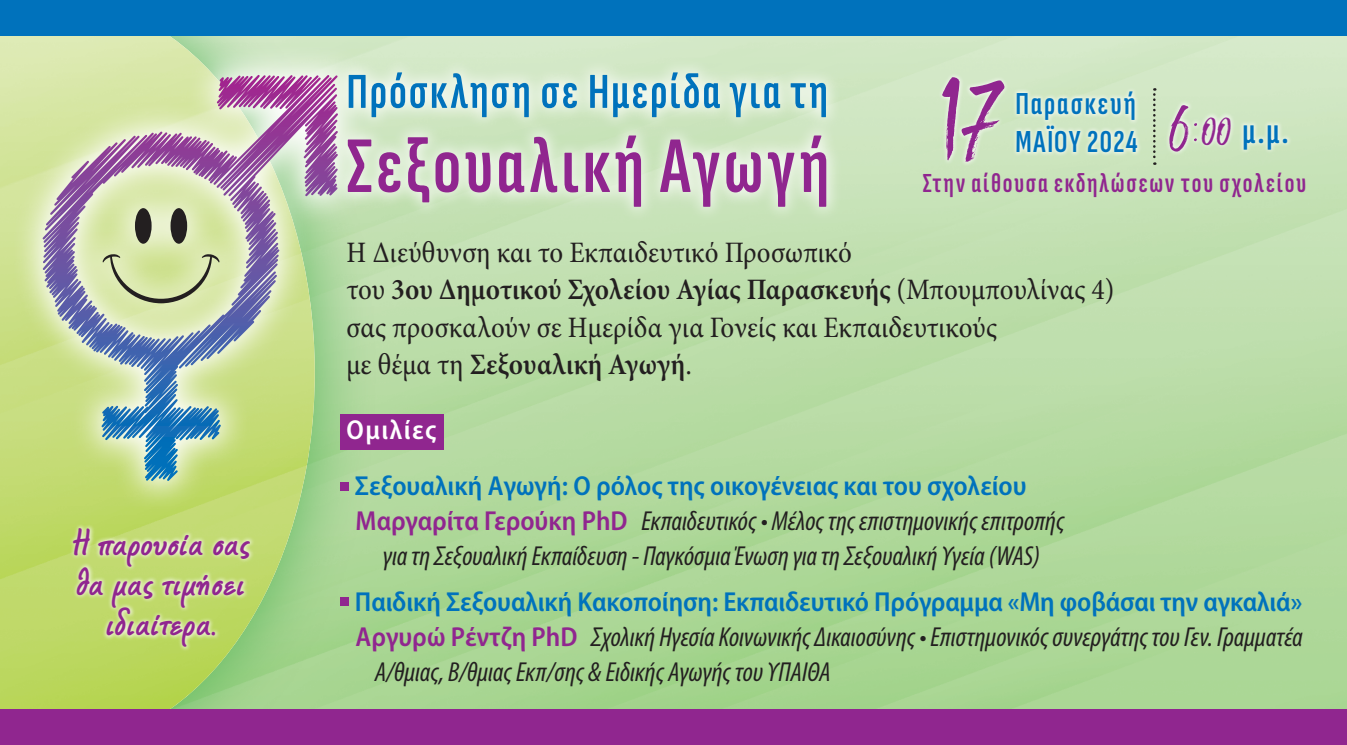
<style>
.page{position:relative;width:1347px;height:745px;background:#fff}
.page>*{position:absolute;margin:0;border:0;box-sizing:border-box;transform-origin:0 0}
.t1{font:96px "Black Diamond";color:#90268f}
.t2{font:600 80px "Sofia Sans Extra Cond";letter-spacing:.045em;color:#90268f}
.t3{font:56px "Black Diamond";color:#90268f}
.t4{font:600 50.25px "Sofia Sans Extra Cond";letter-spacing:.045em;color:#0072bc}
.t5{font:42.5px "Cf Marker GR Bold";letter-spacing:.025em;color:#90268f}
.t6{font:600 36px "Sofia Sans Extra Cond";color:#0072bc}
.t7{font:600 32px "Sofia Sans Extra Cond";letter-spacing:.06em;color:#0072bc}
.t8{font:condensed 30px/37.5px "Minion Pro";color:#231f20}
.t9{font:italic condensed 27.5px/35px "Myriad Pro";color:#231f20;text-align:center}
.t10{font:600 semi-condensed 27.5px "Myriad Pro";letter-spacing:-.005em;color:#0072bc}
.t11{font:600 27.5px "Sofia Sans Extra Cond";letter-spacing:.065em;color:#90268f}
.t12{font:600 semi-condensed 27.5px "Myriad Pro";letter-spacing:.055em;color:#fff}
.s1{font-size:36px}
.s2{font-weight:600}
.s3{font-weight:600;font-style:normal;font-stretch:semi-condensed;color:#90268f}
</style>
<div class="page">
<img style="left:380px;top:35px;width:966px;height:674px">
<div style="left:0;top:0;width:380px;height:744px;background:#40ae49;opacity:.75"></div>
<img style="left:0;top:35px;width:315px;height:674px">
<svg style="left:11px;top:42px;width:359px;height:470px;background:#bbcda0"></svg>
<svg style="left:217px;top:75px;width:110px;height:94px;background:#bb89b3"></svg>
<div style="left:135px;top:208px;width:17px;height:35px;background:#231f20;border-radius:50%"></div>
<div style="left:170px;top:208px;width:17px;height:35px;background:#231f20;border-radius:50%"></div>
<svg style="left:103px;top:254px;width:116px;height:49px;background:#c5d199"></svg>
<div style="left:1012px;top:87px;width:130px;height:69px;background:#fff;opacity:.75"></div>
<div style="left:937px;top:73px;width:72px;height:93px;background:#fff;opacity:.75"></div>
<div style="left:1238px;top:120px;width:54px;height:34px;background:#fff;opacity:.75"></div>
<div style="left:1164px;top:99px;width:71px;height:57px;background:#fff;opacity:.75"></div>
<svg style="left:1153px;top:88px;width:2px;height:77px"></svg>
<div style="left:340px;top:414px;width:103px;height:35px;background:#90268f"></div>
<div style="left:340px;top:481px;width:9px;height:9px;background:#90268f"></div>
<div style="left:340px;top:597px;width:9px;height:8px;background:#90268f"></div>
<div style="left:69px;top:523px;width:185px;height:128px;background:#fff;opacity:.75"></div>
<div style="left:0;top:0;width:1346px;height:35px;background:#0072bc"></div>
<div style="left:0;top:709px;width:1346px;height:35px;background:#90268f"></div>
<div style="left:332px;top:57px;width:510px;height:165px;background:#fff;opacity:.75"></div>
<p class="t5" style="left:71px;top:522px;width:180px">Η παρουσία σας</p>
<p class="t5" style="left:77px;top:562px;width:169px">θα μας τιμήσει</p>
<p class="t5" style="left:106px;top:602px;width:110px">ιδιαίτερα.</p>
<p class="t4" style="left:346px;top:63px;width:483px">Πρόσκληση σε Ημερίδα για τη</p>
<p class="t2" style="left:346px;top:120px;width:484px">Σεξουαλική Αγωγή</p>
<p class="t1" style="left:938px;top:49px;width:64px">17</p>
<p class="t7" style="left:1015px;top:85px;width:122px">Παρασκευή</p>
<p class="t7" style="left:1015px;top:123px;width:124px">ΜΑΪΟΥ 2024</p>
<p class="t3" style="left:1168px;top:90px;width:64px">6:<span class="s1">00</span></p>
<p class="t6" style="left:1242px;top:111px;width:48px">μ.μ.</p>
<p class="t11" style="left:922px;top:167px;width:385px">Στην αίθουσα εκδηλώσεων του σχολείου</p>
<p class="t8" style="left:346px;top:234px;width:769px">Η Διεύθυνση και το Εκπαιδευτικό Προσωπικό<br>του <span class="s2">3ου Δημοτικού Σχολείου Αγίας Παρασκευής</span> (Μπουμπουλίνας 4)</p>
<p class="t8" style="left:346px;top:309px;width:652px">σας προσκαλούν σε Ημερίδα για Γονείς και Εκπαιδευτικούς με θέμα τη <span class="s2">Σεξουαλική Αγωγή</span>.</p>
<p class="t12" style="left:346px;top:412px;width:91px">Ομιλίες</p>
<p class="t10" style="left:355px;top:468px;width:673px">Σεξουαλική Αγωγή: Ο ρόλος της οικογένειας και του σχολείου</p>
<p class="t9" style="left:356px;top:502px;width:710px"><span class="s3">Μαργαρίτα Γερούκη PhD</span> Εκπαιδευτικός • Μέλος της επιστημονικής επιτροπής για τη Σεξουαλική Εκπαίδευση - Παγκόσμια Ένωση για τη Σεξουαλική Υγεία (WAS)</p>
<p class="t10" style="left:355px;top:583px;width:949px">Παιδική Σεξουαλική Κακοποίηση: Εκπαιδευτικό Πρόγραμμα «Μη φοβάσαι την αγκαλιά»</p>
<p class="t9" style="left:375px;top:618px;width:929px;text-align:left;text-indent:-19px"><span class="s3">Αργυρώ Ρέντζη PhD</span> Σχολική Ηγεσία Κοινωνικής Δικαιοσύνης • Επιστημονικός συνεργάτης του Γεν. Γραμματέα<br>Α/θμιας, Β/θμιας Εκπ/σης &amp; Ειδικής Αγωγής του ΥΠΑΙΘΑ</p>
</div>
